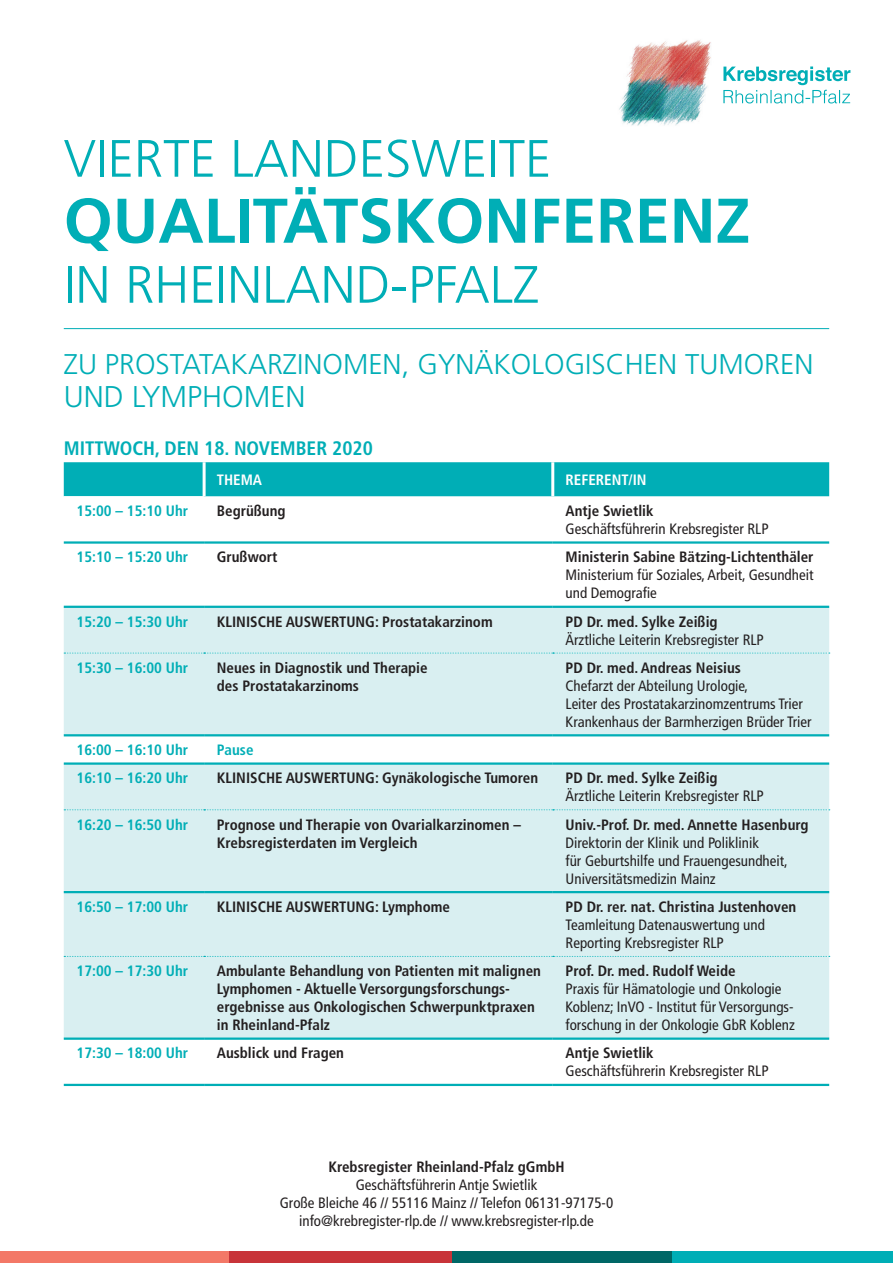
<style>
.page{position:relative;width:893px;height:1263px;background:#fff}
.page>*{position:absolute;margin:0;border:0;box-sizing:border-box;transform-origin:0 0}
.t1{font:700 63px "Frutiger LT Std";color:#00aeb6}
.t2{font:300 52.5px "Frutiger LT Std";color:#00aeb6}
.t3{font:300 30px "Frutiger LT Std";color:#00aeb6}
.t4{font:300 28.5px "Frutiger LT Std";color:#00aeb6}
.t5{font:700 condensed 19.5px "Frutiger LT Std";color:#00aeb6}
.t6{font:condensed 15px/18px "Frutiger LT Std";color:#231f20}
.t7{font:700 condensed 15px/18px "Frutiger LT Std";color:#231f20}
.t8{font:700 condensed 15px "Frutiger LT Std";color:#00aeb6}
.t9{font:700 condensed 15px "Frutiger LT Std";color:#fff}
</style>
<div class="page">
<hr style="left:64px;top:328px;width:765px;height:1px;background:#00aeb6">
<img style="left:619px;top:40px;width:92px;height:86px">
<svg style="left:723px;top:66px;width:127px;height:37px"></svg>
<div style="left:229px;top:1251px;width:224px;height:12px;background:#c83439"></div>
<div style="left:453px;top:1251px;width:220px;height:12px;background:#006766"></div>
<div style="left:673px;top:1251px;width:220px;height:12px;background:#00aeb6"></div>
<div style="left:0;top:1251px;width:229px;height:12px;background:#f37867"></div>
<div style="left:64px;top:462px;width:765px;height:34px;background:#00aeb6"></div>
<svg style="left:64px;top:496px;width:765px;height:588px"></svg>
<div style="left:64px;top:608px;width:765px;height:429px;background:#d9eff1"></div>
<hr style="left:203px;top:462px;width:3px;height:34px;background:#fff">
<hr style="left:551px;top:462px;width:3px;height:34px;background:#fff">
<hr style="left:203px;top:736px;width:3px;height:26px;background:#fff">
<svg style="left:64px;top:653px;width:766px;height:1px"></svg>
<svg style="left:64px;top:809px;width:766px;height:1px"></svg>
<svg style="left:64px;top:956px;width:766px;height:1px"></svg>
<hr style="left:64px;top:606px;width:140px;height:2px;background:#00aeb6">
<hr style="left:204px;top:606px;width:349px;height:2px;background:#00aeb6">
<hr style="left:553px;top:606px;width:276px;height:2px;background:#00aeb6">
<hr style="left:64px;top:734px;width:140px;height:2px;background:#00aeb6">
<hr style="left:204px;top:734px;width:349px;height:2px;background:#00aeb6">
<hr style="left:553px;top:734px;width:276px;height:2px;background:#00aeb6">
<hr style="left:64px;top:891px;width:140px;height:2px;background:#00aeb6">
<hr style="left:204px;top:891px;width:349px;height:2px;background:#00aeb6">
<hr style="left:553px;top:891px;width:276px;height:2px;background:#00aeb6">
<hr style="left:64px;top:1037px;width:140px;height:3px;background:#00aeb6">
<hr style="left:204px;top:1037px;width:349px;height:3px;background:#00aeb6">
<hr style="left:553px;top:1037px;width:276px;height:3px;background:#00aeb6">
<hr style="left:64px;top:1084px;width:140px;height:2px;background:#00aeb6">
<hr style="left:204px;top:1084px;width:349px;height:2px;background:#00aeb6">
<hr style="left:553px;top:1084px;width:276px;height:2px;background:#00aeb6">
<hr style="left:64px;top:762px;width:140px;height:3px;background:#00aeb6">
<hr style="left:204px;top:762px;width:349px;height:3px;background:#00aeb6">
<hr style="left:553px;top:762px;width:276px;height:3px;background:#00aeb6">
<hr style="left:64px;top:541px;width:140px;height:3px;background:#00aeb6">
<hr style="left:204px;top:541px;width:349px;height:3px;background:#00aeb6">
<hr style="left:553px;top:541px;width:276px;height:3px;background:#00aeb6">
<h2 class="t2" style="left:64px;top:129px;width:489px">VIERTE LANDESWEITE</h2>
<h1 class="t1" style="left:64px;top:184px;width:688px">QUALITÄTSKONFERENZ</h1>
<h2 class="t2" style="left:64px;top:255px;width:477px">IN RHEINLAND-PFALZ</h2>
<h3 class="t4" style="left:64px;top:348px;width:751px">ZU PROSTATAKARZINOMEN, GYNÄKOLOGISCHEN TUMOREN</h3>
<h3 class="t3" style="left:64px;top:380px;width:243px">UND LYMPHOMEN</h3>
<h3 class="t5" style="left:64px;top:437px;width:311px">MITTWOCH, DEN 18. NOVEMBER 2020</h3>
<p class="t9" style="left:217px;top:471px;width:47px">THEMA</p>
<p class="t9" style="left:566px;top:471px;width:83px">REFERENT/IN</p>
<p class="t8" style="left:77px;top:502px;width:113px">15:00 – 15:10 Uhr</p>
<p class="t7" style="left:217px;top:502px;width:70px">Begrüßung</p>
<p class="t7" style="left:566px;top:502px;width:90px">Antje Swietlik</p>
<p class="t6" style="left:566px;top:520px;width:204px">Geschäftsführerin Krebsregister RLP</p>
<p class="t8" style="left:77px;top:548px;width:113px">15:10 – 15:20 Uhr</p>
<p class="t7" style="left:217px;top:548px;width:62px">Grußwort</p>
<p class="t7" style="left:566px;top:548px;width:249px">Ministerin Sabine Bätzing-Lichtenthäler</p>
<p class="t6" style="left:566px;top:566px;width:249px">Ministerium für Soziales, Arbeit, Gesundheit und Demografie</p>
<p class="t8" style="left:77px;top:612px;width:113px">15:20 – 15:30 Uhr</p>
<p class="t7" style="left:217px;top:612px;width:277px">KLINISCHE AUSWERTUNG: Prostatakarzinom</p>
<p class="t7" style="left:566px;top:612px;width:154px">PD Dr. med. Sylke Zeißig</p>
<p class="t6" style="left:566px;top:630px;width:200px">Ärztliche Leiterin Krebsregister RLP</p>
<p class="t8" style="left:77px;top:659px;width:113px">15:30 – 16:00 Uhr</p>
<p class="t7" style="left:217px;top:659px;width:212px">Neues in Diagnostik und Therapie des Prostatakarzinoms</p>
<p class="t7" style="left:566px;top:659px;width:177px">PD Dr. med. Andreas Neisius</p>
<p class="t6" style="left:566px;top:677px;width:248px">Chefarzt der Abteilung Urologie,<br>Leiter des Prostatakarzinomzentrums Trier<br>Krankenhaus der Barmherzigen Brüder Trier</p>
<p class="t8" style="left:77px;top:741px;width:113px">16:00 – 16:10 Uhr</p>
<p class="t8" style="left:217px;top:741px;width:38px">Pause</p>
<p class="t8" style="left:77px;top:769px;width:113px">16:10 – 16:20 Uhr</p>
<p class="t7" style="left:217px;top:769px;width:323px">KLINISCHE AUSWERTUNG: Gynäkologische Tumoren</p>
<p class="t7" style="left:566px;top:769px;width:154px">PD Dr. med. Sylke Zeißig</p>
<p class="t6" style="left:566px;top:787px;width:200px">Ärztliche Leiterin Krebsregister RLP</p>
<p class="t8" style="left:77px;top:815px;width:113px">16:20 – 16:50 Uhr</p>
<p class="t7" style="left:217px;top:815px;width:306px">Prognose und Therapie von Ovarialkarzinomen –<br>Krebsregisterdaten im Vergleich</p>
<p class="t7" style="left:566px;top:815px;width:245px">Univ.-Prof. Dr. med. Annette Hasenburg</p>
<p class="t6" style="left:566px;top:833px;width:224px">Direktorin der Klinik und Poliklinik<br>für Geburtshilfe und Frauengesundheit,<br>Universitätsmedizin Mainz</p>
<p class="t8" style="left:77px;top:898px;width:113px">16:50 – 17:00 Uhr</p>
<p class="t7" style="left:217px;top:898px;width:235px">KLINISCHE AUSWERTUNG: Lymphome</p>
<p class="t7" style="left:566px;top:898px;width:232px">PD Dr. rer. nat. Christina Justenhoven</p>
<p class="t6" style="left:566px;top:916px;width:201px">Teamleitung Datenauswertung und<br>Reporting Krebsregister RLP</p>
<p class="t8" style="left:77px;top:962px;width:113px">17:00 – 17:30 Uhr</p>
<p class="t7" style="left:217px;top:962px;width:326px">Ambulante Behandlung von Patienten mit malignen Lymphomen - Aktuelle Versorgungsforschungs&shy;ergebnisse aus Onkologischen Schwerpunktpraxen in Rheinland-Pfalz</p>
<p class="t7" style="left:566px;top:962px;width:172px">Prof. Dr. med. Rudolf Weide</p>
<p class="t6" style="left:566px;top:980px;width:231px">Praxis für Hämatologie und Onkologie<br>Koblenz; InVO - Institut für Versorgungs&shy;forschung in der Onkologie GbR Koblenz</p>
<p class="t8" style="left:77px;top:1044px;width:113px">17:30 – 18:00 Uhr</p>
<p class="t7" style="left:217px;top:1044px;width:129px">Ausblick und Fragen</p>
<p class="t7" style="left:566px;top:1044px;width:90px">Antje Swietlik</p>
<p class="t6" style="left:566px;top:1062px;width:204px">Geschäftsführerin Krebsregister RLP</p>
<p class="t7" style="left:328px;top:1158px;width:238px">Krebsregister Rheinland-Pfalz gGmbH</p>
<p class="t6" style="left:280px;top:1176px;width:335px;text-align:center">Geschäftsführerin Antje Swietlik<br>Große Bleiche 46 // 55116 Mainz // Telefon 06131-97175-0 info@krebregister-rlp.de // www.krebsregister-rlp.de</p>
</div>
